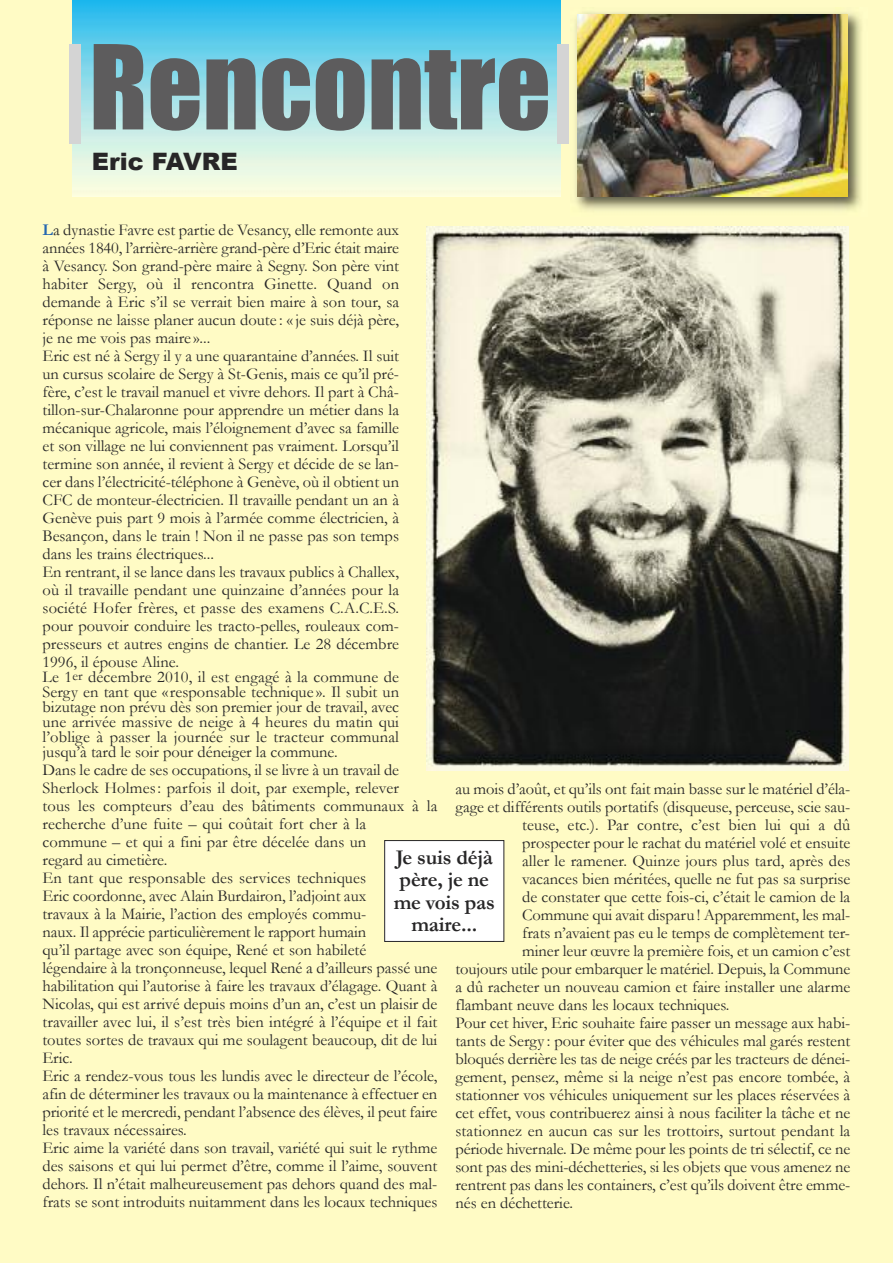
<style>
.page{position:relative;width:893px;height:1263px;background:#fffbc5}
.page>*{position:absolute;margin:0;border:0;box-sizing:border-box;transform-origin:0 0}
.t1{font:108px "Impact";color:#5d5c5d}
.t2{font:900 24px "Arial";color:#272627}
.t3{font:700 21px/22.5px "Garamond";letter-spacing:-.01em;color:#272627;text-align:center}
.t4{font:16.5px/18px "Garamond";color:#272627}
.s1{color:#d4d4d4}
.s2{font-weight:700;color:#2567b0}
.s3{font-size:13.5px}
</style>
<div class="page">
<img style="left:426px;top:226px;width:423px;height:545px">
<div style="left:385px;top:840px;width:119px;height:101px;background:#fff"></div>
<div style="left:384px;top:840px;width:120px;height:102px;border:1px solid #272627"></div>
<img style="left:570px;top:8px;width:297px;height:208px">
<img style="left:577px;top:14px;width:270px;height:183px">
<img style="left:72px;top:0;width:489px;height:196px">
<h1 class="t1" style="left:60px;top:21px;width:519px"><span class="s1">|</span>Rencontre<span class="s1">|</span></h1>
<h2 class="t2" style="left:92px;top:144px;width:147px">Eric FAVRE</h2>
<p class="t4" style="left:43px;top:221px;width:358px"><span class="s2">L</span>a dynastie Favre est partie de Vesancy, elle remonte aux années 1840, l’arrière-arrière grand-père d’Eric était maire à Vesancy. Son grand-père maire à Segny. Son père vint habiter Sergy, où il rencontra Ginette. Quand on demande à Eric s’il se verrait bien maire à son tour, sa réponse ne laisse planer aucun doute : «je suis déjà père, je ne me vois pas maire »...<br>Eric est né à Sergy il y a une quarantaine d’années. Il suit un cursus scolaire de Sergy à St-Genis, mais ce qu’il pré&shy;fère, c’est le travail manuel et vivre dehors. Il part à Châ&shy;tillon-sur-Chalaronne pour apprendre un métier dans la mécanique agricole, mais l’éloignement d’avec sa famille et son village ne lui conviennent pas vraiment. Lorsqu’il termine son année, il revient à Sergy et décide de se lan&shy;cer dans l’électricité-téléphone à Genève, où il obtient un CFC de monteur-électricien. Il travaille pendant un an à Genève puis part 9 mois à l’armée comme électricien, à Besançon, dans le train ! Non il ne passe pas son temps dans les trains électriques...<br>En rentrant, il se lance dans les travaux publics à Challex, où il travaille pendant une quinzaine d’années pour la société Hofer frères, et passe des examens C.A.C.E.S. pour pouvoir conduire les tracto-pelles, rouleaux com&shy;presseurs et autres engins de chantier. Le 28 décembre 1996, il épouse Aline.</p>
<p class="t4" style="left:43px;top:670px;width:358px;line-height:15px;text-align:justify">Le 1<span class="s3">er</span> décembre 2010, il est engagé à la commune de Sergy en tant que «responsable technique ». Il subit un bizutage non prévu dès son premier jour de travail, avec une arrivée massive de neige à 4 heures du matin qui l’oblige à passer la journée sur le tracteur communal jusqu’à tard le soir pour déneiger la commune.</p>
<p class="t4" style="left:42px;top:761px;width:397px">Dans le cadre de ses occupations, il se livre à un travail de Sherlock Holmes: parfois il doit, par exemple, relever<br>tous les compteurs d’eau des bâtiments communaux à la recherche d’une fuite – qui coûtait fort cher à la<br>commune – et qui a fini par être décelée dans un<br>regard au cimetière.<br>En tant que responsable des services techniques<br>Eric coordonne, avec Alain Burdairon, l’adjoint aux<br>travaux à la Mairie, l’action des employés commu-<br>naux. Il apprécie particulièrement le rapport humain<br>qu’il partage avec son équipe, René et son habileté<br>légendaire à la tronçonneuse, lequel René a d’ailleurs passé une habilitation qui l’autorise à faire les travaux d’élagage. Quant à Nicolas, qui est arrivé depuis moins d’un an, c’est un plaisir de travailler avec lui, il s’est très bien intégré à l’équipe et il fait toutes sortes de travaux qui me soulagent beaucoup, dit de lui Eric.<br>Eric a rendez-vous tous les lundis avec le directeur de l’école, afin de déterminer les travaux ou la maintenance à effectuer en priorité et le mercredi, pendant l’absence des élèves, il peut faire les travaux nécessaires.<br>Eric aime la variété dans son travail, variété qui suit le rythme des saisons et qui lui permet d’être, comme il l’aime, souvent dehors. Il n’était malheureusement pas dehors quand des mal&shy;frats se sont introduits nuitamment dans les locaux techniques</p>
<p class="t4" style="left:455px;top:780px;width:396px">au mois d’août, et qu’ils ont fait main basse sur le matériel d’éla-</p>
<p class="t4" style="left:455px;top:798px;width:396px">gage et différents outils portatifs (disqueuse, perceuse, scie sau-</p>
<p class="t4" style="left:522px;top:816px;width:330px">teuse, etc.). Par contre, c’est bien lui qui a dû</p>
<p class="t4" style="left:522px;top:834px;width:330px">prospecter pour le rachat du matériel volé et ensuite</p>
<p class="t4" style="left:522px;top:852px;width:330px">aller le ramener. Quinze jours plus tard, après des</p>
<p class="t4" style="left:522px;top:870px;width:330px">vacances bien méritées, quelle ne fut pas sa surprise</p>
<p class="t4" style="left:522px;top:888px;width:330px">de constater que cette fois-ci, c’était le camion de la</p>
<p class="t4" style="left:522px;top:906px;width:330px">Commune qui avait disparu ! Apparemment, les mal-</p>
<p class="t4" style="left:522px;top:924px;width:329px">frats n’avaient pas eu le temps de complètement ter-</p>
<p class="t4" style="left:522px;top:942px;width:330px">miner leur œuvre la première fois, et un camion c’est</p>
<p class="t4" style="left:455px;top:960px;width:396px">toujours utile pour embarquer le matériel. Depuis, la Commune</p>
<p class="t4" style="left:455px;top:978px;width:396px">a dû racheter un nouveau camion et faire installer une alarme</p>
<p class="t4" style="left:455px;top:996px;width:275px">flambant neuve dans les locaux techniques.</p>
<p class="t4" style="left:455px;top:1014px;width:396px">Pour cet hiver, Eric souhaite faire passer un message aux habi-</p>
<p class="t4" style="left:455px;top:1032px;width:396px">tants de Sergy : pour éviter que des véhicules mal garés restent</p>
<p class="t4" style="left:455px;top:1050px;width:396px">bloqués derrière les tas de neige créés par les tracteurs de dénei-</p>
<p class="t4" style="left:455px;top:1068px;width:396px">gement, pensez, même si la neige n’est pas encore tombée, à</p>
<p class="t4" style="left:455px;top:1086px;width:396px">stationner vos véhicules uniquement sur les places réservées à</p>
<p class="t4" style="left:455px;top:1104px;width:396px">cet effet, vous contribuerez ainsi à nous faciliter la tâche et ne</p>
<p class="t4" style="left:455px;top:1122px;width:396px">stationnez en aucun cas sur les trottoirs, surtout pendant la</p>
<p class="t4" style="left:455px;top:1140px;width:396px">période hivernale. De même pour les points de tri sélectif, ce ne</p>
<p class="t4" style="left:455px;top:1158px;width:396px">sont pas des mini-déchetteries, si les objets que vous amenez ne</p>
<p class="t4" style="left:455px;top:1176px;width:396px">rentrent pas dans les containers, c’est qu’ils doivent être emme-</p>
<p class="t4" style="left:455px;top:1194px;width:119px">nés en déchetterie.</p>
<p class="t3" style="left:394px;top:846px;width:103px">Je suis déjà père, je ne me vois pas maire...</p>
</div>
